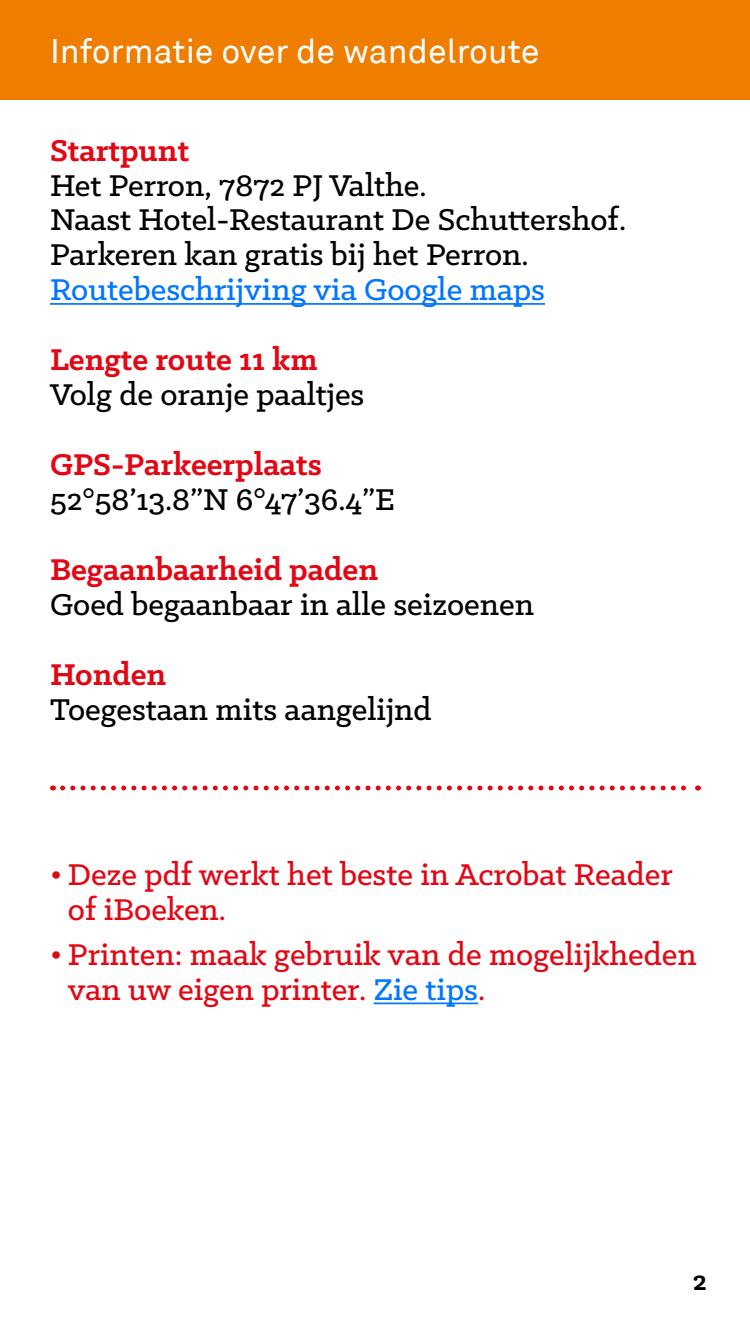
<style>
.page{position:relative;width:750px;height:1334px;background:#fff}
.page>*{position:absolute;margin:0;border:0;box-sizing:border-box;transform-origin:0 0}
.t1{font:500 34px/35px "Klinic Slab";color:#000}
.t2{font:500 34px/35px "Klinic Slab";color:#e30613}
.t3{font:700 34px "Klinic Slab";color:#e30613}
.t4{font:500 34px "Klinic Slab";color:#0075ff}
.t5{font:34px "Akkurat";color:#fff}
.t6{font:700 30px "Klinic Slab";color:#000}
.s1{color:#0075ff}
</style>
<div class="page">
<hr style="left:50px;top:303px;width:495px;height:2px;background:#0075ff">
<svg style="left:63px;top:786px;width:623px;height:5px"></svg>
<hr style="left:374px;top:1003px;width:104px;height:1px;background:#0075ff">
<div style="left:0;top:0;width:750px;height:100px;background:#ef7d00"></div>
<p class="t5" style="left:50px;top:31px;width:491px">Informatie over de wandelroute</p>
<p class="t3" style="left:50px;top:128px;width:141px">Startpunt</p>
<p class="t1" style="left:50px;top:167px;width:578px">Het Perron, 7872 PJ Valthe.<br>Naast Hotel-Restaurant De Schuttershof.<br>Parkeren kan gratis bij het Perron.</p>
<p class="t4" style="left:50px;top:268px;width:497px">Routebeschrijving via Google maps</p>
<p class="t3" style="left:50px;top:338px;width:269px">Lengte route 11 km</p>
<p class="t1" style="left:50px;top:377px;width:316px">Volg de oranje paaltjes</p>
<p class="t3" style="left:50px;top:443px;width:273px">GPS-Parkeerplaats</p>
<p class="t1" style="left:50px;top:482px;width:346px">52°58’13.8”N 6°47’36.4”E</p>
<p class="t3" style="left:50px;top:548px;width:330px">Begaanbaarheid paden</p>
<p class="t1" style="left:50px;top:587px;width:486px">Goed begaanbaar in alle seizoenen</p>
<p class="t3" style="left:50px;top:653px;width:118px">Honden</p>
<p class="t1" style="left:50px;top:692px;width:383px">Toegestaan mits aangelijnd</p>
<p class="t2" style="left:68px;top:856px;width:606px;text-indent:-18px">• Deze pdf werkt het beste in Acrobat Reader of iBoeken.</p>
<p class="t2" style="left:68px;top:936px;width:630px;text-indent:-18px">• Printen: maak gebruik van de mogelijkheden van uw eigen printer. <span class="s1">Zie tips</span>.</p>
<p class="t6" style="left:693px;top:1261px;width:16px">2</p>
</div>
